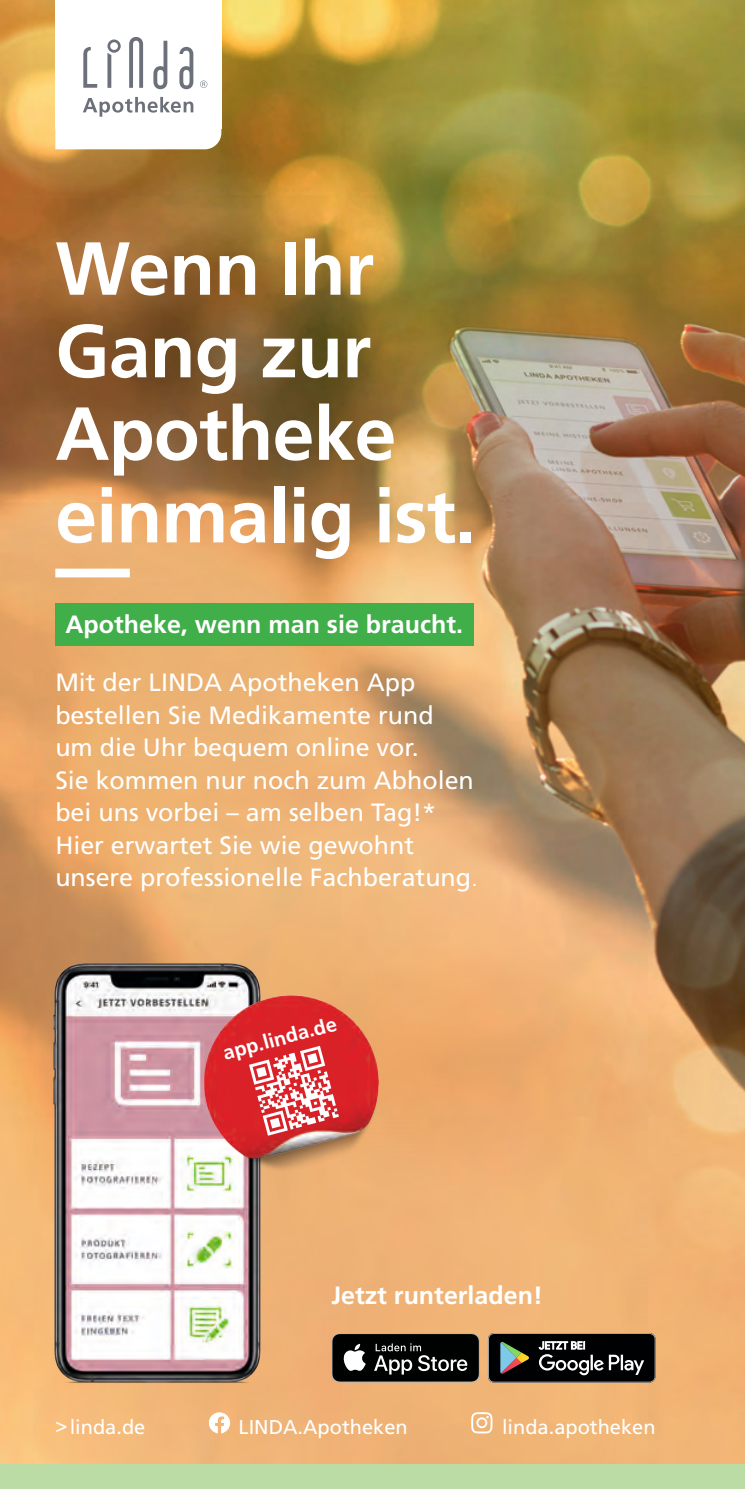
<style>
.page{position:relative;width:745px;height:1489px;background:#fff}
.page>*{position:absolute;margin:0;border:0;box-sizing:border-box;transform-origin:0 0}
.t1{font:700 75px/82.5px "Frutiger LT Pro";letter-spacing:-.01em;color:#fff}
.t2{font:25px/32.5px "Frutiger LT Pro";color:#fff}
.t3{font:700 25px "Frutiger LT Pro";color:#fff}
.t4{font:20px "Frutiger LT Pro";color:#fff}
.t5{font:700 20px "Frutiger LT Pro";color:#fff}
.s1{font-weight:300}
</style>
<div class="page">
<img style="left:0;top:0;width:744px;height:1463px">
<div style="left:0;top:1463px;width:744px;height:25px;background:#bbdca4"></div>
<div style="left:55px;top:568px;width:75px;height:9px;background:#fff"></div>
<div style="left:55px;top:603px;width:418px;height:43px;background:#40ae49"></div>
<img style="left:51px;top:961px;width:212px;height:421px">
<img style="left:197px;top:990px;width:196px;height:195px">
<svg style="left:249px;top:1045px;width:90px;height:90px"></svg>
<svg style="left:331px;top:1332px;width:148px;height:50px;background:#302f2d"></svg>
<svg style="left:487px;top:1332px;width:168px;height:50px;background:#30302d"></svg>
<svg style="left:471px;top:1411px;width:21px;height:22px"></svg>
<svg style="left:209px;top:1412px;width:21px;height:21px"></svg>
<svg style="left:55px;top:0;width:166px;height:149px"></svg>
<h1 class="t1" style="left:55px;top:227px;width:422px">Wenn Ihr<br>Gang zur<br>Apotheke einmalig ist.</h1>
<p class="t3" style="left:65px;top:609px;width:399px">Apotheke, wenn man sie braucht.</p>
<p class="t2" style="left:55px;top:666px;width:424px">Mit der LINDA Apotheken App bestellen Sie Medikamente rund<br>um die Uhr bequem online vor.<br>Sie kommen nur noch zum Abholen bei uns vorbei – am selben Tag!*<br>Hier erwartet Sie wie gewohnt unsere professionelle Fachberatung<span class="s1">.</span></p>
<p class="t5" style="left:220px;top:1041px;width:118px;rotate:-15deg">app.linda.de</p>
<p class="t4" style="left:55px;top:1414px;width:91px">&gt;linda.de</p>
<p class="t3" style="left:331px;top:1280px;width:213px">Jetzt runterladen!</p>
<p class="t4" style="left:238px;top:1414px;width:170px">LINDA.Apotheken</p>
<p class="t4" style="left:501px;top:1414px;width:155px">linda.apotheken</p>
</div>
